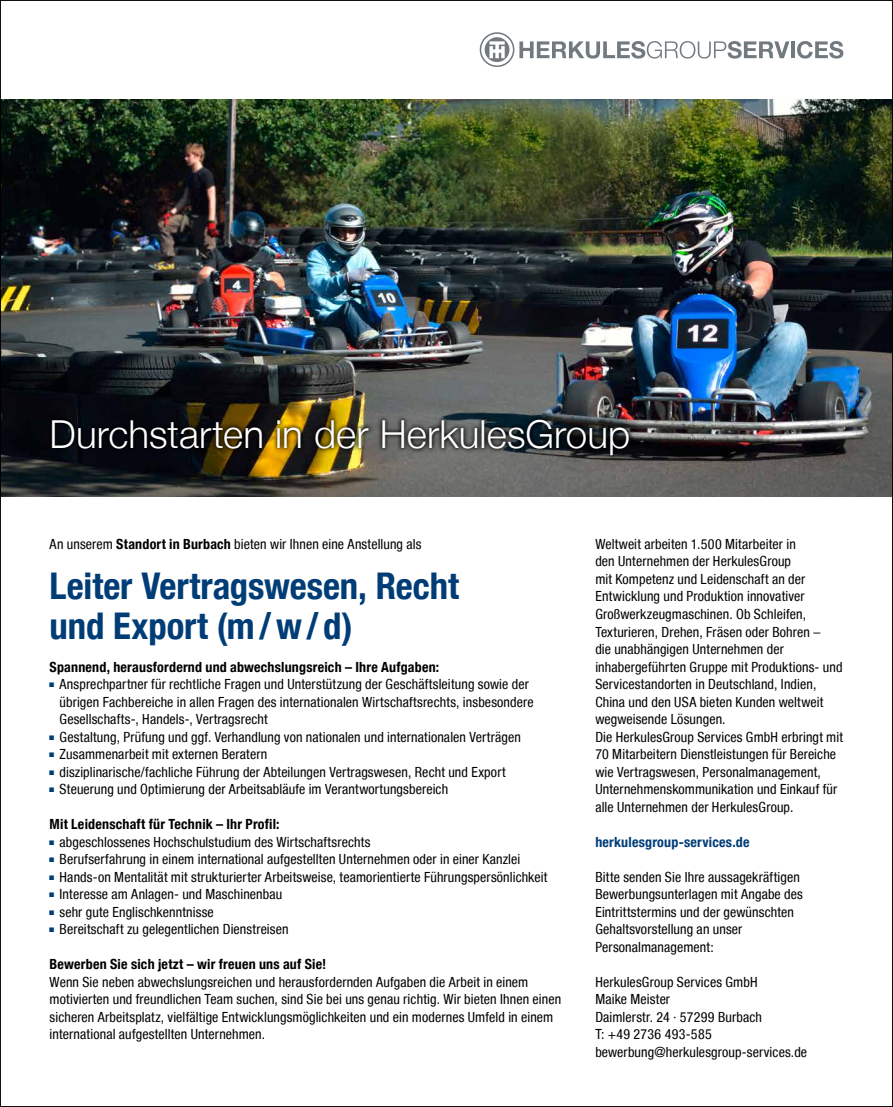
<style>
.page{position:relative;width:893px;height:1107px;background:#fff}
.page>*{position:absolute;margin:0;border:0;box-sizing:border-box;transform-origin:0 0}
.t1{font:300 38.5px "Helvetica Neue LT";color:#fff}
.t2{font:700 condensed 36.75px/40.2px "Helvetica Neue LT";color:#003d77}
.t3{font:condensed 14px/17.5px "Helvetica Neue LT";letter-spacing:.01em;color:#000}
.t4{font:700 condensed 14px "Helvetica Neue LT";letter-spacing:.015em;color:#000}
.t5{font:700 condensed 14px "Helvetica Neue LT";letter-spacing:.015em;color:#003d77}
.s1{font-weight:700}
.s2{font-family:"Arial Narrow";font-stretch:normal;font-size:9.8px;color:#003d77}
</style>
<div class="page">
<img style="left:2px;top:99px;width:889px;height:397px">
<svg style="left:480px;top:32px;width:309px;height:35px"></svg>
<hr style="left:791px;top:41px;width:3px;height:17px;background:#717a7f">
<svg style="left:797px;top:41px;width:46px;height:18px"></svg>
<svg style="left:47px;top:415px;width:587px;height:45px;background:#322f23"></svg>
<h1 class="t1" style="left:50px;top:410px;width:582px">Durchstarten in der HerkulesGroup</h1>
<p class="t3" style="left:50px;top:535px;width:373px">An unserem <span class="s1">Standort in Burbach</span> bieten wir Ihnen eine Anstellung als</p>
<h2 class="t2" style="left:50px;top:565px;width:411px">Leiter Vertragswesen, Recht und Export (m/w/ d)</h2>
<p class="t4" style="left:50px;top:658px;width:391px">Spannend, herausfordernd und abwechslungsreich – Ihre Aufgaben:</p>
<p class="t3" style="left:60px;top:675px;width:476px;text-indent:-10px"><span class="s2">■</span> Ansprechpartner für rechtliche Fragen und Unterstützung der Geschäftsleitung sowie der übrigen Fachbereiche in allen Fragen des internationalen Wirtschaftsrechts, insbesondere<br>Gesellschafts-, Handels-, Vertragsrecht</p>
<p class="t3" style="left:50px;top:727px;width:473px"><span class="s2">■</span> Gestaltung, Prüfung und ggf. Verhandlung von nationalen und internationalen Verträgen</p>
<p class="t3" style="left:50px;top:745px;width:219px"><span class="s2">■</span> Zusammenarbeit mit externen Beratern</p>
<p class="t3" style="left:50px;top:762px;width:458px"><span class="s2">■</span> disziplinarische/fachliche Führung der Abteilungen Vertragswesen, Recht und Export</p>
<p class="t3" style="left:50px;top:780px;width:400px"><span class="s2">■</span> Steuerung und Optimierung der Arbeitsabläufe im Verantwortungsbereich</p>
<p class="t4" style="left:50px;top:815px;width:232px">Mit Leidenschaft für Technik – Ihr Profil:</p>
<p class="t3" style="left:50px;top:832px;width:322px"><span class="s2">■</span> abgeschlossenes Hochschulstudium des Wirtschaftsrechts</p>
<p class="t3" style="left:50px;top:850px;width:472px"><span class="s2">■</span> Berufserfahrung in einem international aufgestellten Unternehmen oder in einer Kanzlei</p>
<p class="t3" style="left:50px;top:867px;width:499px"><span class="s2">■</span> Hands-on Mentalität mit strukturierter Arbeitsweise, teamorientierte Führungspersönlichkeit</p>
<p class="t3" style="left:50px;top:885px;width:234px"><span class="s2">■</span> Interesse am Anlagen- und Maschinenbau</p>
<p class="t3" style="left:50px;top:902px;width:166px"><span class="s2">■</span> sehr gute Englischkenntnisse</p>
<p class="t3" style="left:50px;top:920px;width:241px"><span class="s2">■</span> Bereitschaft zu gelegentlichen Dienstreisen</p>
<p class="t4" style="left:50px;top:955px;width:278px">Bewerben Sie sich jetzt – wir freuen uns auf Sie!</p>
<p class="t3" style="left:50px;top:972px;width:513px">Wenn Sie neben abwechslungsreichen und herausfordernden Aufgaben die Arbeit in einem motivierten und freundlichen Team suchen, sind Sie bei uns genau richtig. Wir bieten Ihnen einen sicheren Arbeitsplatz, vielfältige Entwicklungsmöglichkeiten und ein modernes Umfeld in einem international aufgestellten Unternehmen.</p>
<p class="t3" style="left:595px;top:535px;width:249px">Weltweit arbeiten 1.500 Mitarbeiter in<br>den Unternehmen der HerkulesGroup<br>mit Kompetenz und Leidenschaft an der Entwicklung und Produktion innovativer Großwerkzeugmaschinen. Ob Schleifen, Texturieren, Drehen, Fräsen oder Bohren –<br>die unabhängigen Unternehmen der inhabergeführten Gruppe mit Produktions- und Servicestandorten in Deutschland, Indien, China und den USA bieten Kunden weltweit wegweisende Lösungen.<br>Die HerkulesGroup Services GmbH erbringt mit 70 Mitarbeitern Dienstleistungen für Bereiche wie Vertragswesen, Personalmanagement, Unternehmenskommunikation und Einkauf für alle Unternehmen der HerkulesGroup.</p>
<p class="t5" style="left:595px;top:833px;width:156px">herkulesgroup-services.de</p>
<p class="t3" style="left:595px;top:867px;width:209px">Bitte senden Sie Ihre aussagekräftigen Bewerbungsunterlagen mit Angabe des Eintrittstermins und der gewünschten Gehaltsvorstellung an unser Personalmanagement:</p>
<p class="t3" style="left:595px;top:972px;width:213px">HerkulesGroup Services GmbH<br>Maike Meister<br>Daimlerstr. 24 · 57299 Burbach<br>T: +49 2736 493-585 bewerbung@herkulesgroup-services.de</p>
</div>
